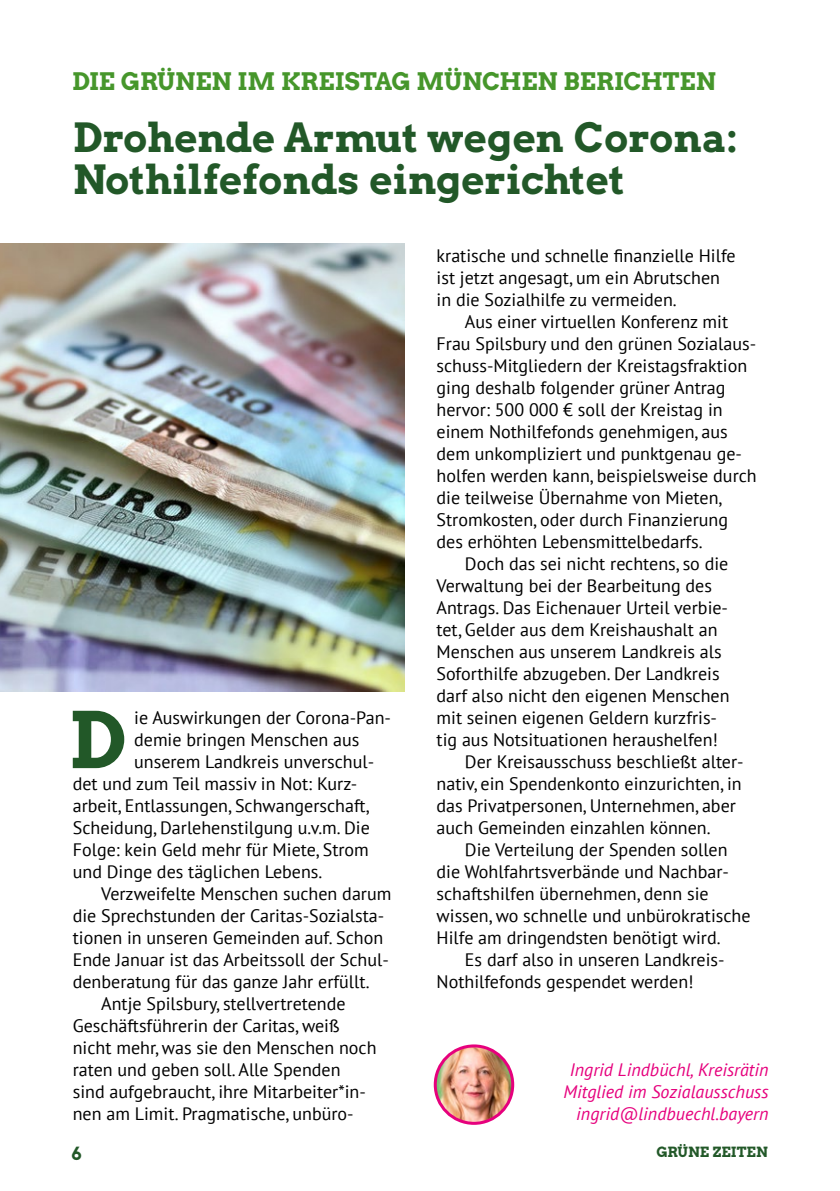
<style>
.page{position:relative;width:840px;height:1191px;background:#fff}
.page>*{position:absolute;margin:0;border:0;box-sizing:border-box;transform-origin:0 0}
.t1{font:77.4px "Arvo Gruen";color:#225828}
.t2{font:40px/42px "Arvo Gruen";color:#225828}
.t3{font:24px "Arvo Gruen";color:#46962b}
.t4{font:18px/22px "PT Sans";color:#000}
.t5{font:italic 18px/22px "PT Sans";color:#e6007d;text-align:right}
.t6{font:18px "Arvo Gruen";color:#225828}
.t7{font:14px "Arvo Gruen";color:#225828}
</style>
<div class="page">
<img style="left:435px;top:1046px;width:77px;height:77px;border-radius:39px">
<div style="left:433px;top:1044px;width:81px;height:80px;border:3px solid #e6007d;border-radius:50%"></div>
<img style="left:0;top:244px;width:404px;height:448px">
<h3 class="t3" style="left:72px;top:65px;width:645px">DIE GRÜNEN IM KREISTAG MÜNCHEN BERICHTEN</h3>
<h2 class="t2" style="left:73px;top:115px;width:666px">Drohende Armut wegen Corona:<br>Nothilfefonds eingerichtet</h2>
<h1 class="t1" style="left:68px;top:686px;width:59px">D</h1>
<p class="t4" style="left:134px;top:706px;width:258px">ie Auswirkungen der Corona-Pan-</p>
<p class="t4" style="left:134px;top:728px;width:226px">demie bringen Menschen aus</p>
<p class="t4" style="left:134px;top:750px;width:241px">unserem Landkreis unverschul-</p>
<p class="t4" style="left:73px;top:772px;width:286px">det und zum Teil massiv in Not: Kurz-</p>
<p class="t4" style="left:73px;top:794px;width:298px">arbeit, Entlassungen, Schwangerschaft,</p>
<p class="t4" style="left:73px;top:816px;width:298px">Scheidung, Darlehenstilgung u.v.m. Die</p>
<p class="t4" style="left:73px;top:838px;width:297px">Folge: kein Geld mehr für Miete, Strom</p>
<p class="t4" style="left:73px;top:860px;width:251px">und Dinge des täglichen Lebens.</p>
<p class="t4" style="left:101px;top:882px;width:291px">Verzweifelte Menschen suchen darum</p>
<p class="t4" style="left:73px;top:904px;width:313px">die Sprechstunden der Caritas-Sozialsta-</p>
<p class="t4" style="left:73px;top:926px;width:312px">tionen in unseren Gemeinden auf. Schon</p>
<p class="t4" style="left:73px;top:948px;width:317px">Ende Januar ist das Arbeitssoll der Schul-</p>
<p class="t4" style="left:73px;top:970px;width:298px">denberatung für das ganze Jahr erfüllt.</p>
<p class="t4" style="left:101px;top:992px;width:246px">Antje Spilsbury, stellvertretende</p>
<p class="t4" style="left:73px;top:1014px;width:268px">Geschäftsführerin der Caritas, weiß</p>
<p class="t4" style="left:73px;top:1036px;width:305px">nicht mehr, was sie den Menschen noch</p>
<p class="t4" style="left:73px;top:1058px;width:269px">raten und geben soll. Alle Spenden</p>
<p class="t4" style="left:73px;top:1080px;width:294px">sind aufgebraucht, ihre Mitarbeiter*in-</p>
<p class="t4" style="left:73px;top:1102px;width:282px">nen am Limit. Pragmatische, unbüro-</p>
<p class="t4" style="left:436px;top:244px;width:300px">kratische und schnelle finanzielle Hilfe ist jetzt angesagt, um ein Abrutschen in die Sozialhilfe zu vermeiden.</p>
<p class="t4" style="left:464px;top:310px;width:264px">Aus einer virtuellen Konferenz mit</p>
<p class="t4" style="left:436px;top:332px;width:321px">Frau Spilsbury und den grünen Sozialaus-</p>
<p class="t4" style="left:436px;top:354px;width:312px">schuss-Mitgliedern der Kreistagsfraktion</p>
<p class="t4" style="left:436px;top:376px;width:290px">ging deshalb folgender grüner Antrag</p>
<p class="t4" style="left:436px;top:398px;width:287px">hervor: 500 000 € soll der Kreistag in</p>
<p class="t4" style="left:436px;top:420px;width:292px">einem Nothilfefonds genehmigen, aus</p>
<p class="t4" style="left:436px;top:442px;width:307px">dem unkompliziert und punktgenau ge-</p>
<p class="t4" style="left:436px;top:464px;width:321px">holfen werden kann, beispielsweise durch</p>
<p class="t4" style="left:436px;top:486px;width:287px">die teilweise Übernahme von Mieten,</p>
<p class="t4" style="left:436px;top:508px;width:293px">Stromkosten, oder durch Finanzierung</p>
<p class="t4" style="left:436px;top:530px;width:267px">des erhöhten Lebensmittelbedarfs.</p>
<p class="t4" style="left:464px;top:552px;width:265px">Doch das sei nicht rechtens, so die</p>
<p class="t4" style="left:436px;top:574px;width:277px">Verwaltung bei der Bearbeitung des</p>
<p class="t4" style="left:436px;top:596px;width:293px">Antrags. Das Eichenauer Urteil verbie-</p>
<p class="t4" style="left:436px;top:618px;width:282px">tet, Gelder aus dem Kreishaushalt an</p>
<p class="t4" style="left:436px;top:640px;width:286px">Menschen aus unserem Landkreis als</p>
<p class="t4" style="left:436px;top:662px;width:284px">Soforthilfe abzugeben. Der Landkreis</p>
<p class="t4" style="left:436px;top:684px;width:294px">darf also nicht den eigenen Menschen</p>
<p class="t4" style="left:436px;top:706px;width:282px">mit seinen eigenen Geldern kurzfris-</p>
<p class="t4" style="left:436px;top:728px;width:283px">tig aus Notsituationen heraushelfen!</p>
<p class="t4" style="left:464px;top:750px;width:280px">Der Kreisausschuss beschließt alter-</p>
<p class="t4" style="left:436px;top:772px;width:306px">nativ, ein Spendenkonto einzurichten, in</p>
<p class="t4" style="left:436px;top:794px;width:301px">das Privatpersonen, Unternehmen, aber</p>
<p class="t4" style="left:436px;top:816px;width:275px">auch Gemeinden einzahlen können.</p>
<p class="t4" style="left:464px;top:838px;width:264px">Die Verteilung der Spenden sollen</p>
<p class="t4" style="left:436px;top:860px;width:294px">die Wohlfahrtsverbände und Nachbar-</p>
<p class="t4" style="left:436px;top:882px;width:273px">schaftshilfen übernehmen, denn sie</p>
<p class="t4" style="left:436px;top:904px;width:315px">wissen, wo schnelle und unbürokratische</p>
<p class="t4" style="left:436px;top:926px;width:285px">Hilfe am dringendsten benötigt wird.</p>
<p class="t4" style="left:464px;top:948px;width:261px">Es darf also in unseren Landkreis-</p>
<p class="t4" style="left:436px;top:970px;width:258px">Nothilfefonds gespendet werden!</p>
<p class="t5" style="left:563px;top:1058px;width:206px">Ingrid Lindbüchl, Kreisrätin<br>Mitglied im Sozialausschuss ingrid@lindbuechl.bayern</p>
<p class="t6" style="left:71px;top:1141px;width:12px">6</p>
<p class="t7" style="left:656px;top:1142px;width:113px">GRÜNE ZEITEN</p>
</div>
